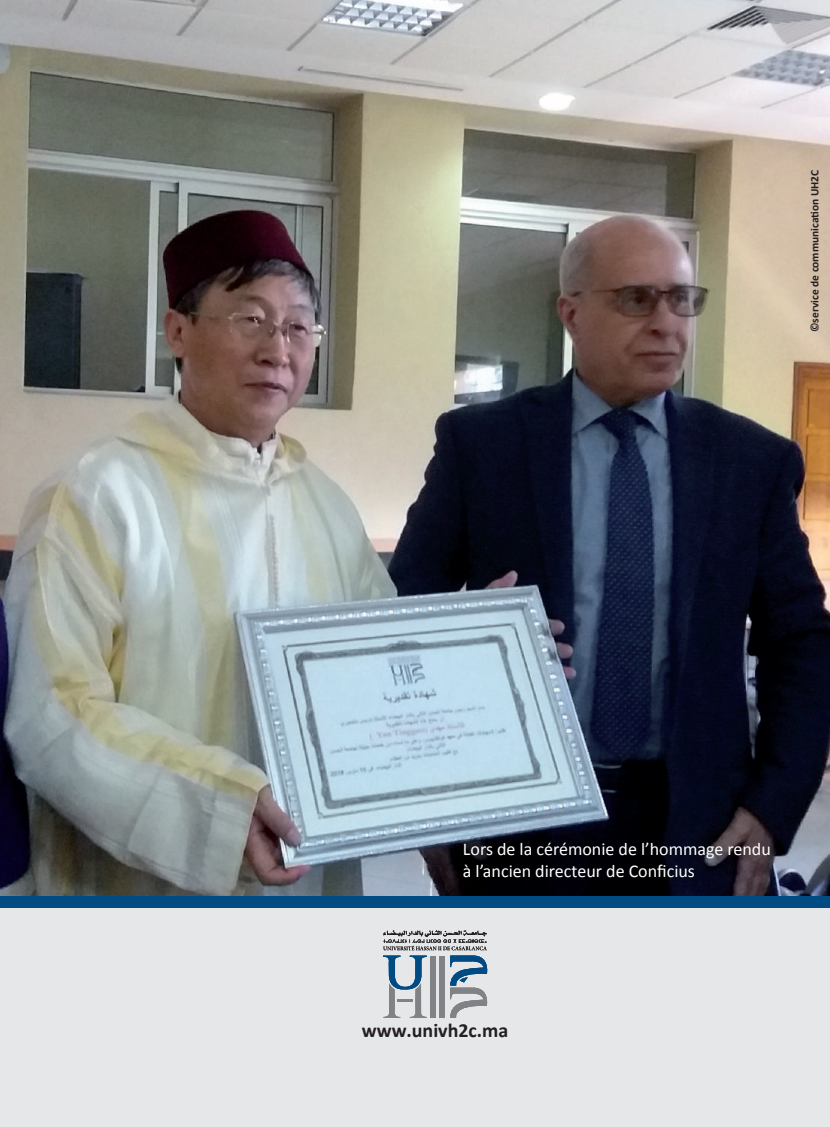
<style>
.page{position:relative;width:830px;height:1127px;background:#fff}
.page>*{position:absolute;margin:0;border:0;box-sizing:border-box;transform-origin:0 0}
.t1{font:700 19.95px "Calibri";color:#231f20}
.t2{font:18px/21.6px "Calibri";color:#fff}
.t3{font:700 11.4px "Calibri";color:#231f20}
</style>
<div class="page">
<img style="left:0;top:0;width:829px;height:896px">
<div style="left:0;top:905px;width:829px;height:222px;background:#e6e7e9"></div>
<div style="left:0;top:896px;width:829px;height:11px;background:#004c82"></div>
<svg style="left:383px;top:930px;width:105px;height:87px"></svg>
<p class="t3" style="left:807px;top:332px;width:164px;rotate:-90deg">©service de communication UH2C</p>
<p class="t2" style="left:462px;top:838px;width:309px">Lors de la cérémonie de l’hommage rendu à l’ancien directeur de Conficius</p>
<p class="t1" style="left:362px;top:1017px;width:148px">www.univh2c.ma</p>
</div>
